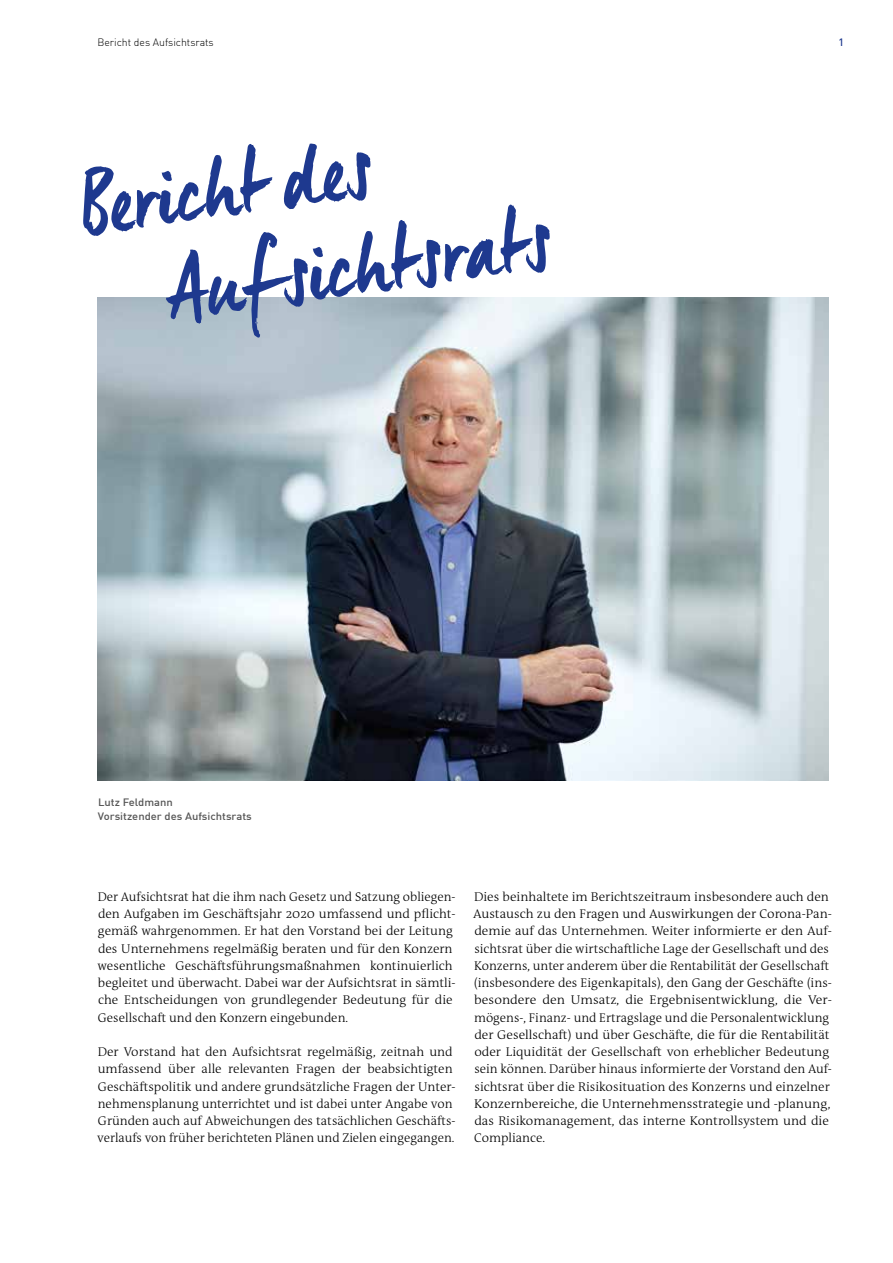
<style>
.page{position:relative;width:893px;height:1263px;background:#fff}
.page>*{position:absolute;margin:0;border:0;box-sizing:border-box;transform-origin:0 0}
.t1{font:90px/96.3px "Manus";color:#1e398f}
.t2{font:300 12.75px/17.2px "The Antiqua B W3";color:#000}
.t3{font:500 10.5px/14.2px "En BWDIN Pro";color:#565656;scale:1.07 1}
.t4{font:300 10.5px "En BWDIN Pro";color:#000}
.t5{font:500 10.5px "En BWDIN Pro";color:#1e398f}
</style>
<div class="page">
<img style="left:98px;top:297px;width:731px;height:483px">
<p class="t4" style="left:97px;top:34px;width:118px">Bericht des Aufsichtsrats</p>
<p class="t5" style="left:839px;top:34px;width:7px">1</p>
<h1 class="t1" style="left:144px;top:147px;width:391px;text-indent:-71px;rotate:-8deg">Bericht des<br>Aufsichtsrats</h1>
<p class="t3" style="left:98px;top:793px;width:145px">Lutz Feldmann<br>Vorsitzender des Aufsichtsrats</p>
<p class="t2" style="left:98px;top:888px;width:360px">Der Aufsichtsrat hat die ihm nach Gesetz und Satzung obliegen&shy;den Aufgaben im Geschäftsjahr 2020 umfassend und pflicht&shy;gemäß wahrgenommen. Er hat den Vorstand bei der Leitung des Unternehmens regelmäßig beraten und für den Konzern wesentliche Geschäftsführungsmaßnahmen kontinuierlich begleitet und überwacht. Dabei war der Aufsichtsrat in sämtli&shy;che Entscheidungen von grundlegender Bedeutung für die Gesellschaft und den Konzern eingebunden.</p>
<p class="t2" style="left:97px;top:1043px;width:360px">Der Vorstand hat den Aufsichtsrat regelmäßig, zeitnah und umfassend über alle relevanten Fragen der beabsichtigten Geschäftspolitik und andere grundsätzliche Fragen der Unter&shy;nehmensplanung unterrichtet und ist dabei unter Angabe von Gründen auch auf Abweichungen des tatsächlichen Geschäfts&shy;verlaufs von früher berichteten Plänen und Zielen eingegangen.</p>
<p class="t2" style="left:473px;top:888px;width:360px">Dies beinhaltete im Berichtszeitraum insbesondere auch den Austausch zu den Fragen und Auswirkungen der Corona-Pan&shy;demie auf das Unternehmen. Weiter informierte er den Auf&shy;sichtsrat über die wirtschaftliche Lage der Gesellschaft und des Konzerns, unter anderem über die Rentabilität der Gesellschaft (insbesondere des Eigenkapitals), den Gang der Geschäfte (ins&shy;besondere den Umsatz, die Ergebnisentwicklung, die Ver&shy;mögens-, Finanz- und Ertragslage und die Personalentwicklung der Gesellschaft) und über Geschäfte, die für die Rentabilität oder Liquidität der Gesellschaft von erheblicher Bedeutung sein können. Darüber hinaus informierte der Vorstand den Auf&shy;sichtsrat über die Risikosituation des Konzerns und einzelner Konzernbereiche, die Unternehmensstrategie und -planung, das Risikomanagement, das interne Kontrollsystem und die Compliance.</p>
</div>
